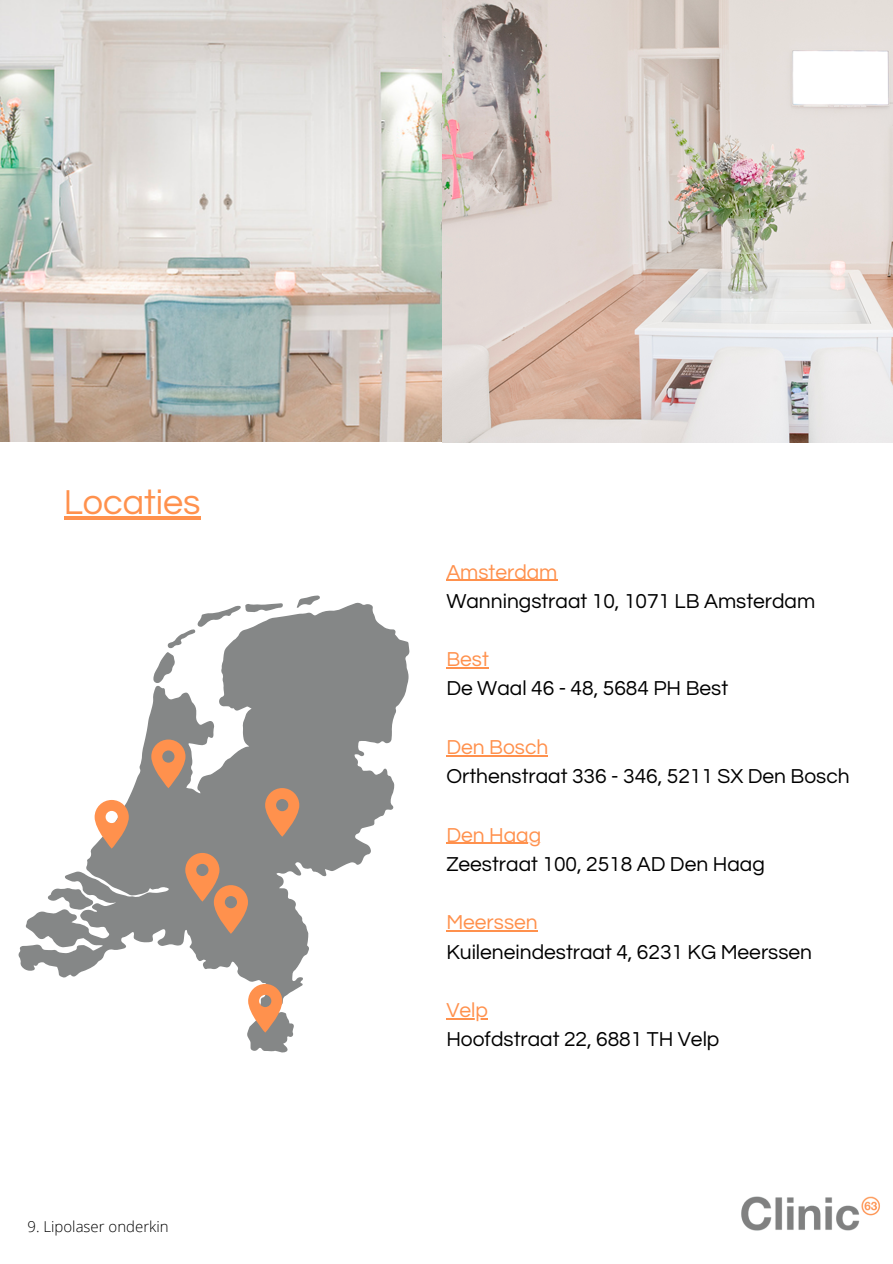
<style>
.page{position:relative;width:893px;height:1264px;background:#fff}
.page>*{position:absolute;margin:0;border:0;box-sizing:border-box;transform-origin:0 0}
.t1{font:36px "Questrial";color:#ff914d}
.t2{font:21px "Questrial";color:#000}
.t3{font:21px "Questrial";color:#ff914d}
.t4{font:300 15px "Open Sans";color:#000}
</style>
<div class="page">
<svg style="left:20px;top:604px;width:388px;height:447px"></svg>
<svg style="left:48px;top:888px;width:45px;height:21px"></svg>
<svg style="left:153px;top:603px;width:130px;height:80px"></svg>
<svg style="left:297px;top:595px;width:23px;height:13px"></svg>
<svg style="left:151px;top:739px;width:34px;height:49px;background:#ce8c63"></svg>
<svg style="left:95px;top:800px;width:34px;height:48px"></svg>
<svg style="left:248px;top:983px;width:34px;height:49px;background:#dd9b72"></svg>
<svg style="left:265px;top:788px;width:34px;height:48px;background:#d08d63"></svg>
<svg style="left:185px;top:853px;width:63px;height:80px;background:#b58b6f"></svg>
<img style="left:0;top:0;width:892px;height:442px">
<hr style="left:64px;top:516px;width:136px;height:3px;background:#ff914d">
<hr style="left:446px;top:579px;width:111px;height:1px;background:#ff914d">
<hr style="left:446px;top:667px;width:43px;height:1px;background:#ff914d">
<hr style="left:446px;top:755px;width:102px;height:1px;background:#ff914d">
<hr style="left:446px;top:842px;width:95px;height:2px;background:#ff914d">
<hr style="left:446px;top:930px;width:91px;height:1px;background:#ff914d">
<hr style="left:446px;top:1018px;width:42px;height:1px;background:#ff914d">
<img style="left:741px;top:1196px;width:139px;height:35px">
<p class="t1" style="left:64px;top:484px;width:138px">Locaties</p>
<p class="t4" style="left:27px;top:1215px;width:143px">9. Lipolaser onderkin</p>
<p class="t3" style="left:446px;top:561px;width:113px">Amsterdam</p>
<p class="t2" style="left:446px;top:590px;width:370px">Wanningstraat 10, 1071 LB Amsterdam</p>
<p class="t3" style="left:446px;top:649px;width:44px">Best</p>
<p class="t2" style="left:446px;top:678px;width:283px">De Waal 46 - 48, 5684 PH Best</p>
<p class="t3" style="left:446px;top:736px;width:103px">Den Bosch</p>
<p class="t2" style="left:446px;top:766px;width:405px">Orthenstraat 336 - 346, 5211 SX Den Bosch</p>
<p class="t3" style="left:446px;top:824px;width:96px">Den Haag</p>
<p class="t2" style="left:446px;top:853px;width:320px">Zeestraat 100, 2518 AD Den Haag</p>
<p class="t3" style="left:446px;top:912px;width:93px">Meerssen</p>
<p class="t2" style="left:446px;top:941px;width:367px">Kuileneindestraat 4, 6231 KG Meerssen</p>
<p class="t3" style="left:446px;top:999px;width:43px">Velp</p>
<p class="t2" style="left:446px;top:1029px;width:274px">Hoofdstraat 22, 6881 TH Velp</p>
</div>
